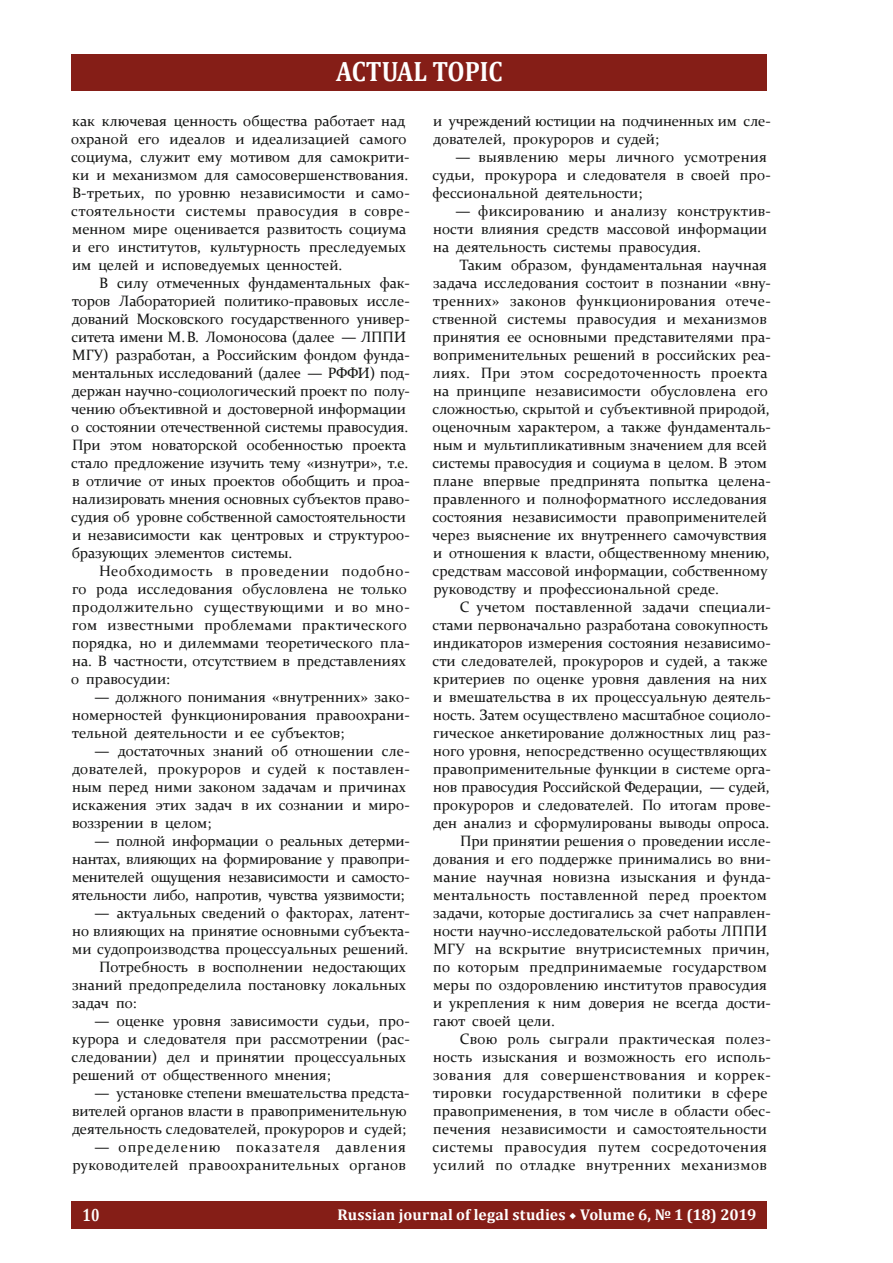
<style>
.page{position:relative;width:893px;height:1263px;background:#fff}
.page>*{position:absolute;margin:0;border:0;box-sizing:border-box;transform-origin:0 0}
.t1{font:700 28.2px "Cambria";color:#fff;scale:.88 1}
.t2{font:700 17.85px "Cambria";color:#fff;scale:.8 1}
.t3{font:700 15.6px "Cambria";letter-spacing:.01em;color:#fff}
.t4{font:15px/18px "Constantia";color:#131413}
.t5{font:15px/18px "Constantia";letter-spacing:.02em;color:#131413;text-align:right}
.t6{font:15px "Constantia";letter-spacing:.03em;color:#131413}
.t7{font:15px "Constantia";letter-spacing:.035em;color:#131413}
.t8{font:15px "Constantia";letter-spacing:.025em;color:#131413}
.s1{font-family:"Minion Pro";font-weight:400}
</style>
<div class="page">
<div style="left:72px;top:1202px;width:695px;height:27px;background:#851e17"></div>
<div style="left:72px;top:54px;width:695px;height:36px;background:#851e17"></div>
<h1 class="t1" style="left:336px;top:51px;width:191px">ACTUAL TOPIC</h1>
<p class="t4" style="left:71px;top:111px;width:340px">как ключевая ценность общества работает над охраной его идеалов и идеализацией самого социума, служит ему мотивом для самокрити&shy;ки и механизмом для самосовершенствования.<br>В-третьих, по уровню независимости и само&shy;стоятельности системы правосудия в совре&shy;менном мире оценивается развитость социума и его институтов, культурность преследуемых им целей и исповедуемых ценностей.</p>
<p class="t4" style="left:71px;top:273px;width:340px;text-indent:28px">В силу отмеченных фундаментальных фак&shy;торов Лабораторией политико-правовых иссле&shy;дований Московского государственного универ&shy;ситета имени М.В. Ломоносова (далее — ЛППИ МГУ) разработан, а Российским фондом фунда&shy;ментальных исследований (далее — РФФИ) под&shy;держан научно-социологический проект по полу&shy;чению объективной и достоверной информации о состоянии отечественной системы правосудия.<br>При этом новаторской особенностью проекта стало предложение изучить тему «изнутри», т.е. в отличие от иных проектов обобщить и проа&shy;нализировать мнения основных субъектов право&shy;судия об уровне собственной самостоятельности и независимости как центровых и структуроо&shy;бразующих элементов системы.</p>
<p class="t4" style="left:71px;top:561px;width:340px;text-indent:28px">Необходимость в проведении подобно&shy;го рода исследования обусловлена не только продолжительно существующими и во мно&shy;гом известными проблемами практического порядка, но и дилеммами теоретического пла&shy;на. В частности, отсутствием в представлениях о правосудии:</p>
<p class="t4" style="left:72px;top:687px;width:339px;text-align:justify;text-indent:23px">— должного понимания «внутренних» зако&shy;номерностей функционирования правоохрани&shy;тельной деятельности и ее субъектов;</p>
<p class="t4" style="left:72px;top:741px;width:339px;text-indent:23px">— достаточных знаний об отношении сле&shy;дователей, прокуроров и судей к поставлен&shy;ным перед ними законом задачам и причинах искажения этих задач в их сознании и миро&shy;воззрении в целом;</p>
<p class="t4" style="left:72px;top:831px;width:339px;text-align:justify;text-indent:23px">— полной информации о реальных детерми&shy;нантах, влияющих на формирование у правопри&shy;менителей ощущения независимости и самосто&shy;ятельности либо, напротив, чувства уязвимости;</p>
<p class="t4" style="left:95px;top:903px;width:317px">— актуальных сведений о факторах, латент-</p>
<p class="t4" style="left:72px;top:921px;width:339px">но влияющих на принятие основными субъекта-</p>
<p class="t4" style="left:72px;top:939px;width:338px">ми судопроизводства процессуальных решений.</p>
<p class="t4" style="left:99px;top:957px;width:308px">Потребность в восполнении недостающих</p>
<p class="t4" style="left:72px;top:975px;width:336px">знаний предопределила постановку локальных</p>
<p class="t4" style="left:72px;top:993px;width:66px">задач по:</p>
<p class="t4" style="left:71px;top:1011px;width:340px;text-indent:23px">— оценке уровня зависимости судьи, про&shy;курора и следователя при рассмотрении (рас&shy;следовании) дел и принятии процессуальных решений от общественного мнения;</p>
<p class="t4" style="left:72px;top:1083px;width:339px;text-indent:23px">— установке степени вмешательства предста&shy;вителей органов власти в правоприменительную деятельность следователей, прокуроров и судей;</p>
<p class="t5" style="left:72px;top:1137px;width:335px">— определению показателя давления руководителей правоохранительных органов</p>
<p class="t4" style="left:433px;top:111px;width:339px">и учреждений юстиции на подчиненных им сле&shy;дователей, прокуроров и судей;</p>
<p class="t4" style="left:432px;top:147px;width:340px;text-indent:23px">— выявлению меры личного усмотрения судьи, прокурора и следователя в своей про&shy;фессиональной деятельности;</p>
<p class="t4" style="left:433px;top:201px;width:339px;text-indent:22px">— фиксированию и анализу конструктив&shy;ности влияния средств массовой информации на деятельность системы правосудия.</p>
<p class="t4" style="left:432px;top:255px;width:340px;text-indent:27px">Таким образом, фундаментальная научная задача исследования состоит в познании «вну&shy;тренних» законов функционирования отече&shy;ственной системы правосудия и механизмов принятия ее основными представителями пра&shy;воприменительных решений в российских реа&shy;лиях. При этом сосредоточенность проекта на принципе независимости обусловлена его сложностью, скрытой и субъективной природой, оценочным характером, а также фундаменталь&shy;ным и мультипликативным значением для всей системы правосудия и социума в целом. В этом плане впервые предпринята попытка целена&shy;правленного и полноформатного исследования состояния независимости правоприменителей через выяснение их внутреннего самочувствия и отношения к власти, общественному мнению, средствам массовой информации, собственному руководству и профессиональной среде.</p>
<p class="t4" style="left:460px;top:597px;width:313px">С учетом поставленной задачи специали-</p>
<p class="t4" style="left:432px;top:615px;width:337px">стами первоначально разработана совокупность</p>
<p class="t4" style="left:433px;top:633px;width:339px">индикаторов измерения состояния независимо-</p>
<p class="t4" style="left:432px;top:651px;width:337px">сти следователей, прокуроров и судей, а также</p>
<p class="t4" style="left:433px;top:669px;width:335px">критериев по оценке уровня давления на них</p>
<p class="t4" style="left:433px;top:687px;width:339px">и вмешательства в их процессуальную деятель-</p>
<p class="t4" style="left:433px;top:705px;width:339px">ность. Затем осуществлено масштабное социоло-</p>
<p class="t4" style="left:433px;top:723px;width:339px">гическое анкетирование должностных лиц раз-</p>
<p class="t4" style="left:433px;top:741px;width:335px">ного уровня, непосредственно осуществляющих</p>
<p class="t4" style="left:433px;top:759px;width:339px">правоприменительные функции в системе орга-</p>
<p class="t4" style="left:433px;top:777px;width:338px">нов правосудия Российской Федерации, — судей,</p>
<p class="t4" style="left:433px;top:795px;width:339px">прокуроров и следователей. По итогам прове-</p>
<p class="t4" style="left:433px;top:813px;width:338px">ден анализ и сформулированы выводы опроса.</p>
<p class="t4" style="left:460px;top:831px;width:312px">При принятии решения о проведении иссле-</p>
<p class="t4" style="left:433px;top:849px;width:339px">дования и его поддержке принимались во вни-</p>
<p class="t4" style="left:433px;top:867px;width:339px">мание научная новизна изыскания и фунда-</p>
<p class="t4" style="left:433px;top:885px;width:335px">ментальность поставленной перед проектом</p>
<p class="t4" style="left:433px;top:903px;width:339px">задачи, которые достигались за счет направлен-</p>
<p class="t4" style="left:433px;top:921px;width:335px">ности научно-исследовательской работы ЛППИ</p>
<p class="t4" style="left:433px;top:939px;width:338px">МГУ на вскрытие внутрисистемных причин,</p>
<p class="t4" style="left:433px;top:957px;width:335px">по которым предпринимаемые государством</p>
<p class="t4" style="left:433px;top:975px;width:335px">меры по оздоровлению институтов правосудия</p>
<p class="t4" style="left:433px;top:993px;width:339px">и укрепления к ним доверия не всегда дости-</p>
<p class="t4" style="left:433px;top:1011px;width:123px">гают своей цели.</p>
<p class="t4" style="left:460px;top:1029px;width:313px">Свою роль сыграли практическая полез-</p>
<p class="t4" style="left:433px;top:1047px;width:339px">ность изыскания и возможность его исполь-</p>
<p class="t7" style="left:433px;top:1065px;width:339px">зования для совершенствования и коррек-</p>
<p class="t5" style="left:433px;top:1083px;width:336px">тировки государственной политики в сфере</p>
<p class="t4" style="left:433px;top:1101px;width:339px">правоприменения, в том числе в области обес-</p>
<p class="t4" style="left:433px;top:1119px;width:335px">печения независимости и самостоятельности</p>
<p class="t6" style="left:432px;top:1137px;width:336px">системы правосудия путем сосредоточения</p>
<p class="t8" style="left:433px;top:1155px;width:335px">усилий по отладке внутренних механизмов</p>
<p class="t2" style="left:83px;top:1202px;width:23px">10</p>
<p class="t3" style="left:337px;top:1203px;width:420px">Russian journal of legal studies <span class="s1">◆</span> Volume 6, № 1 (18) 2019</p>
</div>
